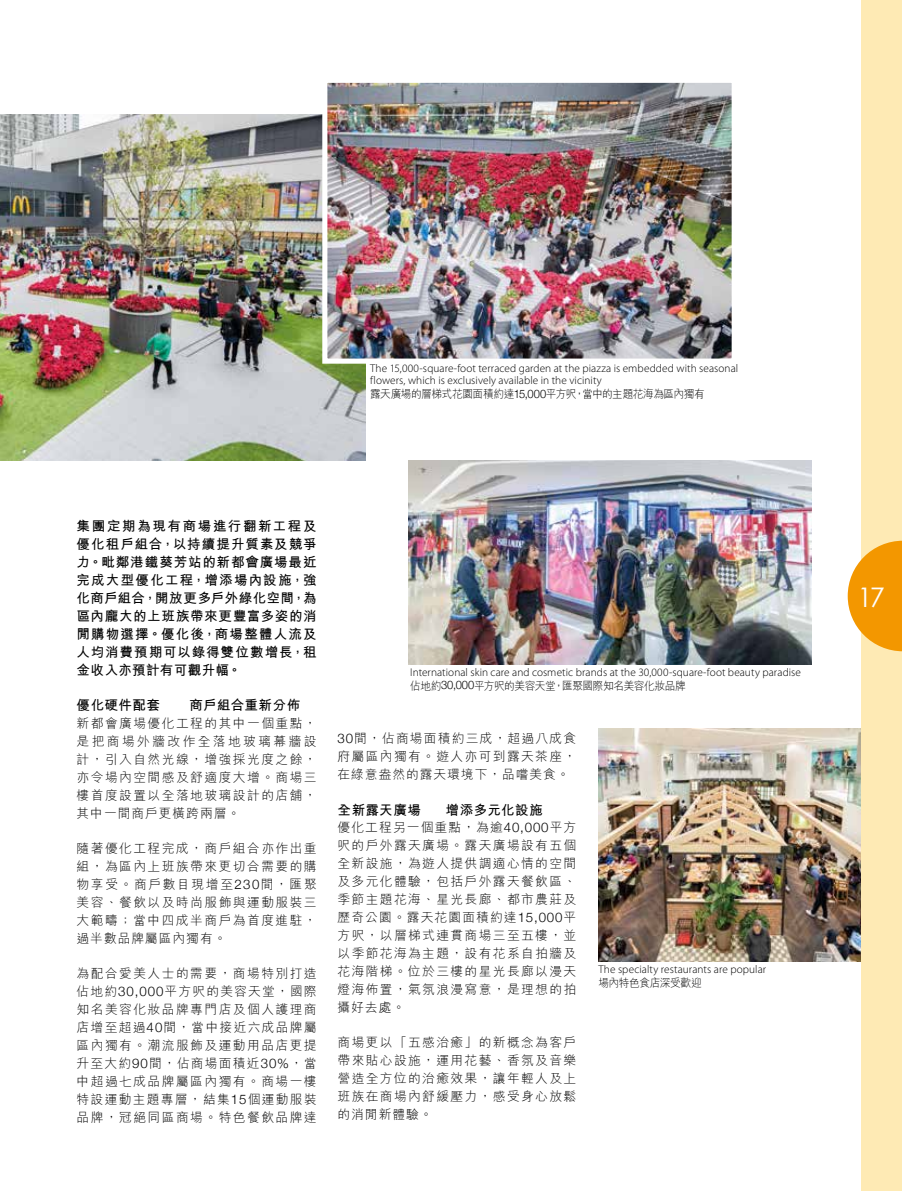
<style>
.page{position:relative;width:902px;height:1191px;background:#fff}
.page>*{position:absolute;margin:0;border:0;box-sizing:border-box;transform-origin:0 0}
.t1{font:27px "Century Gothic";color:#fff}
.t2{font:700 13.5px/18px "M Hei HK";letter-spacing:.05em;color:#000;text-align:justify}
.t3{font:700 13.5px "M Hei HK";letter-spacing:.025em;color:#000}
.t4{font:300 12.75px/18px "M Hei HK";letter-spacing:.105em;color:#000;text-align:justify}
.t5{font:300 11.25px/12px "Myriad Pro";letter-spacing:.005em;color:#000}
.t6{font:300 11.25px "M Hei HK";letter-spacing:-.045em;color:#000;scale:.95 1}
.s1{font-family:"Helvetica Neue";font-size:11.7px}
.s2{font-family:"Helvetica Neue";font-size:13.2px}
</style>
<div class="page">
<img style="left:408px;top:460px;width:403px;height:204px">
<img style="left:0;top:115px;width:365px;height:345px">
<img style="left:328px;top:84px;width:402px;height:274px">
<div style="left:322px;top:78px;width:414px;height:286px;border:5px solid #fff"></div>
<img style="left:598px;top:729px;width:263px;height:232px">
<div style="left:861px;top:0;width:40px;height:1191px;background:#feeab4"></div>
<svg style="left:847px;top:541px;width:54px;height:110px"></svg>
<p class="t5" style="left:370px;top:362px;width:369px">The 15,000-square-foot terraced garden at the piazza is embedded with seasonal flowers, which is exclusively available in the vicinity</p>
<p class="t6" style="left:370px;top:388px;width:354px">露天廣場的層梯式花園面積約達<span class="s1">15,000</span>平方呎，當中的主題花海為區內獨有</p>
<p class="t2" style="left:77px;top:516px;width:242px">集團定期為現有商場進行翻新工程及優化租戶組合，以持續提升質素及競爭力。毗鄰港鐵葵芳站的新都會廣場最近完成大型優化工程，增添場內設施，強化商戶組合，開放更多戶外綠化空間，為區內龐大的上班族帶來更豐富多姿的消閒購物選擇。優化後，商場整體人流及人均消費預期可以錄得雙位數增長，租金收入亦預計有可觀升幅。</p>
<p class="t2" style="left:77px;top:695px;width:85px">優化硬件配套</p>
<p class="t3" style="left:189px;top:695px;width:112px">商戶組合重新分佈</p>
<p class="t4" style="left:77px;top:714px;width:242px">新都會廣場優化工程的其中一個重點，是把商場外牆改作全落地玻璃幕牆設計，引入自然光線，增強採光度之餘，亦令場內空間感及舒適度大增。商場三樓首度設置以全落地玻璃設計的店舖，其中一間商戶更橫跨兩層。</p>
<p class="t4" style="left:77px;top:839px;width:242px">隨著優化工程完成，商戶組合亦作出重組，為區內上班族帶來更切合需要的購物享受。商戶數目現增至<span class="s2">230</span>間，匯聚美容、餐飲以及時尚服飾與運動服裝三大範疇；當中四成半商戶為首度進駐，過半數品牌屬區內獨有。</p>
<p class="t4" style="left:77px;top:964px;width:242px">為配合愛美人士的需要，商場特別打造佔地約<span class="s2">30,000</span>平方呎的美容天堂，國際知名美容化妝品牌專門店及個人護理商店增至超過<span class="s2">40</span>間，當中接近六成品牌屬區內獨有。潮流服飾及運動用品店更提升至大約<span class="s2">90</span>間，佔商場面積近<span class="s2">30%</span>，當中超過七成品牌屬區內獨有。商場一樓特設運動主題專層，結集<span class="s2">15</span>個運動服裝品牌，冠絕同區商場。特色餐飲品牌達</p>
<p class="t5" style="left:410px;top:665px;width:392px">International skin care and cosmetic brands at the 30,000-square-foot beauty paradise</p>
<p class="t6" style="left:410px;top:679px;width:291px">佔地約<span class="s1">30,000</span>平方呎的美容天堂，匯聚國際知名美容化妝品牌</p>
<p class="t4" style="left:337px;top:729px;width:240px"><span class="s2">30</span>間，佔商場面積約三成，超過八成食府屬區內獨有。遊人亦可到露天茶座，在綠意盎然的露天環境下，品嚐美食。</p>
<p class="t2" style="left:337px;top:799px;width:85px">全新露天廣場</p>
<p class="t2" style="left:445px;top:799px;width:99px">增添多元化設施</p>
<p class="t4" style="left:337px;top:818px;width:240px">優化工程另一個重點，為逾<span class="s2">40,000</span>平方呎的戶外露天廣場。露天廣場設有五個全新設施，為遊人提供調適心情的空間及多元化體驗，包括戶外露天餐飲區、季節主題花海、星光長廊、都市農莊及歷奇公園。露天花園面積約達<span class="s2">15,000</span>平方呎，以層梯式連貫商場三至五樓，並以季節花海為主題，設有花系自拍牆及花海階梯。位於三樓的星光長廊以漫天燈海佈置，氣氛浪漫寫意，是理想的拍攝好去處。</p>
<p class="t4" style="left:337px;top:1033px;width:240px">商場更以「五感治癒」的新概念為客戶帶來貼心設施，運用花藝、香氛及音樂營造全方位的治癒效果，讓年輕人及上班族在商場內舒緩壓力，感受身心放鬆的消閒新體驗。</p>
<p class="t5" style="left:598px;top:963px;width:169px">The specialty restaurants are popular</p>
<p class="t6" style="left:598px;top:977px;width:110px">場內特色食店深受歡迎</p>
<h1 class="t1" style="left:857px;top:581px;width:29px">17</h1>
</div>
